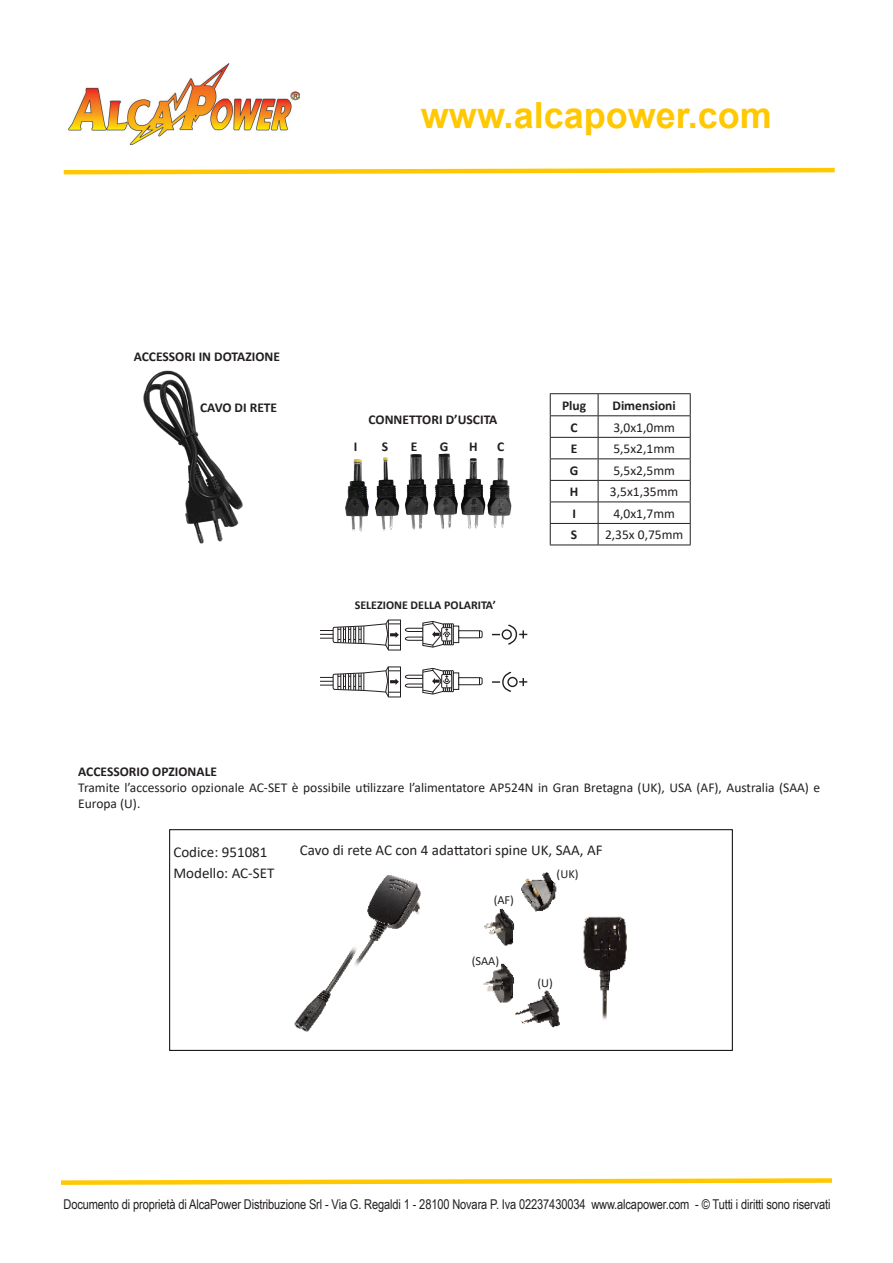
<style>
.page{position:relative;width:893px;height:1263px;background:#fff}
.page>*{position:absolute;margin:0;border:0;box-sizing:border-box;transform-origin:0 0}
.t1{font:700 36px "Arial";color:#ffc800}
.t2{font:15px "Calibri";color:#231f20}
.t3{font:13.5px/16.2px "Calibri";color:#231f20}
.t4{font:13.5px "Arial Narrow";letter-spacing:-.01em;color:#231f20}
.t5{font:700 13.5px "Calibri";color:#231f20}
.t6{font:12.3px "Calibri";color:#231f20}
.t7{font:700 12px "Calibri";color:#231f20}
</style>
<div class="page">
<img style="left:68px;top:63px;width:232px;height:82px">
<svg style="left:63px;top:167px;width:772px;height:8px"></svg>
<svg style="left:61px;top:1178px;width:771px;height:7px"></svg>
<hr style="left:550px;top:393px;width:48px;height:1px;background:#231f20">
<hr style="left:598px;top:393px;width:93px;height:1px;background:#231f20">
<svg style="left:550px;top:394px;width:141px;height:151px"></svg>
<hr style="left:550px;top:545px;width:48px;height:1px;background:#231f20">
<hr style="left:598px;top:545px;width:93px;height:1px;background:#231f20">
<img style="left:143px;top:370px;width:100px;height:174px">
<img style="left:345px;top:453px;width:167px;height:79px">
<img style="left:294px;top:875px;width:128px;height:157px">
<img style="left:483px;top:872px;width:144px;height:156px">
<div style="left:169px;top:829px;width:564px;height:222px;border:1px solid #000"></div>
<svg style="left:320px;top:619px;width:163px;height:31px"></svg>
<svg style="left:508px;top:624px;width:19px;height:21px"></svg>
<div style="left:502px;top:629px;width:10px;height:11px;border:1px solid #231f20;border-radius:50%"></div>
<svg style="left:320px;top:666px;width:163px;height:31px"></svg>
<svg style="left:519px;top:678px;width:8px;height:8px"></svg>
<svg style="left:492px;top:671px;width:20px;height:21px"></svg>
<div style="left:507px;top:677px;width:11px;height:10px;border:1px solid #231f20;border-radius:50%"></div>
<p class="t1" style="left:421px;top:90px;width:352px">www.alcapower.com</p>
<p class="t5" style="left:134px;top:347px;width:148px">ACCESSORI IN DOTAZIONE</p>
<p class="t5" style="left:200px;top:398px;width:79px">CAVO DI RETE</p>
<p class="t5" style="left:369px;top:410px;width:130px">CONNETTORI D’USCITA</p>
<p class="t5" style="left:354px;top:437px;width:5px">I</p>
<p class="t5" style="left:382px;top:437px;width:8px">S</p>
<p class="t5" style="left:411px;top:437px;width:8px">E</p>
<p class="t5" style="left:440px;top:437px;width:10px">G</p>
<p class="t5" style="left:469px;top:437px;width:10px">H</p>
<p class="t5" style="left:497px;top:437px;width:9px">C</p>
<p class="t7" style="left:355px;top:597px;width:143px">SELEZIONE DELLA POLARITA’</p>
<p class="t5" style="left:562px;top:396px;width:26px">Plug</p>
<p class="t5" style="left:612px;top:396px;width:65px">Dimensioni</p>
<p class="t5" style="left:571px;top:418px;width:9px">C</p>
<p class="t3" style="left:613px;top:419px;width:63px">3,0x1,0mm</p>
<p class="t5" style="left:571px;top:439px;width:8px">E</p>
<p class="t3" style="left:613px;top:440px;width:63px">5,5x2,1mm</p>
<p class="t5" style="left:570px;top:461px;width:10px">G</p>
<p class="t3" style="left:613px;top:462px;width:63px">5,5x2,5mm</p>
<p class="t5" style="left:570px;top:482px;width:10px">H</p>
<p class="t3" style="left:610px;top:483px;width:70px">3,5x1,35mm</p>
<p class="t5" style="left:572px;top:504px;width:5px">I</p>
<p class="t3" style="left:613px;top:505px;width:63px">4,0x1,7mm</p>
<p class="t5" style="left:571px;top:525px;width:8px">S</p>
<p class="t3" style="left:605px;top:526px;width:80px">2,35x 0,75mm</p>
<p class="t5" style="left:78px;top:762px;width:140px">ACCESSORIO OPZIONALE</p>
<p class="t3" style="left:78px;top:779px;width:743px">Tramite l’accessorio opzionale AC-SET è possibile utilizzare l’alimentatore AP524N in Gran Bretagna (UK), USA (AF), Australia (SAA) e<br>Europa (U).</p>
<p class="t2" style="left:173px;top:842px;width:96px">Codice: 951081</p>
<p class="t2" style="left:173px;top:863px;width:102px">Modello: AC-SET</p>
<p class="t2" style="left:300px;top:839px;width:304px">Cavo di rete AC con 4 adattatori spine UK, SAA, AF</p>
<p class="t6" style="left:557px;top:866px;width:23px">(UK)</p>
<p class="t6" style="left:494px;top:892px;width:22px">(AF)</p>
<p class="t6" style="left:472px;top:953px;width:29px">(SAA)</p>
<p class="t6" style="left:538px;top:974px;width:17px">(U)</p>
<p class="t4" style="left:64px;top:1194px;width:768px">Documento di proprietà di AlcaPower Distribuzione Srl - Via G. Regaldi 1 - 28100 Novara P. Iva 02237430034 www.alcapower.com - © Tutti i diritti sono riservati</p>
</div>
